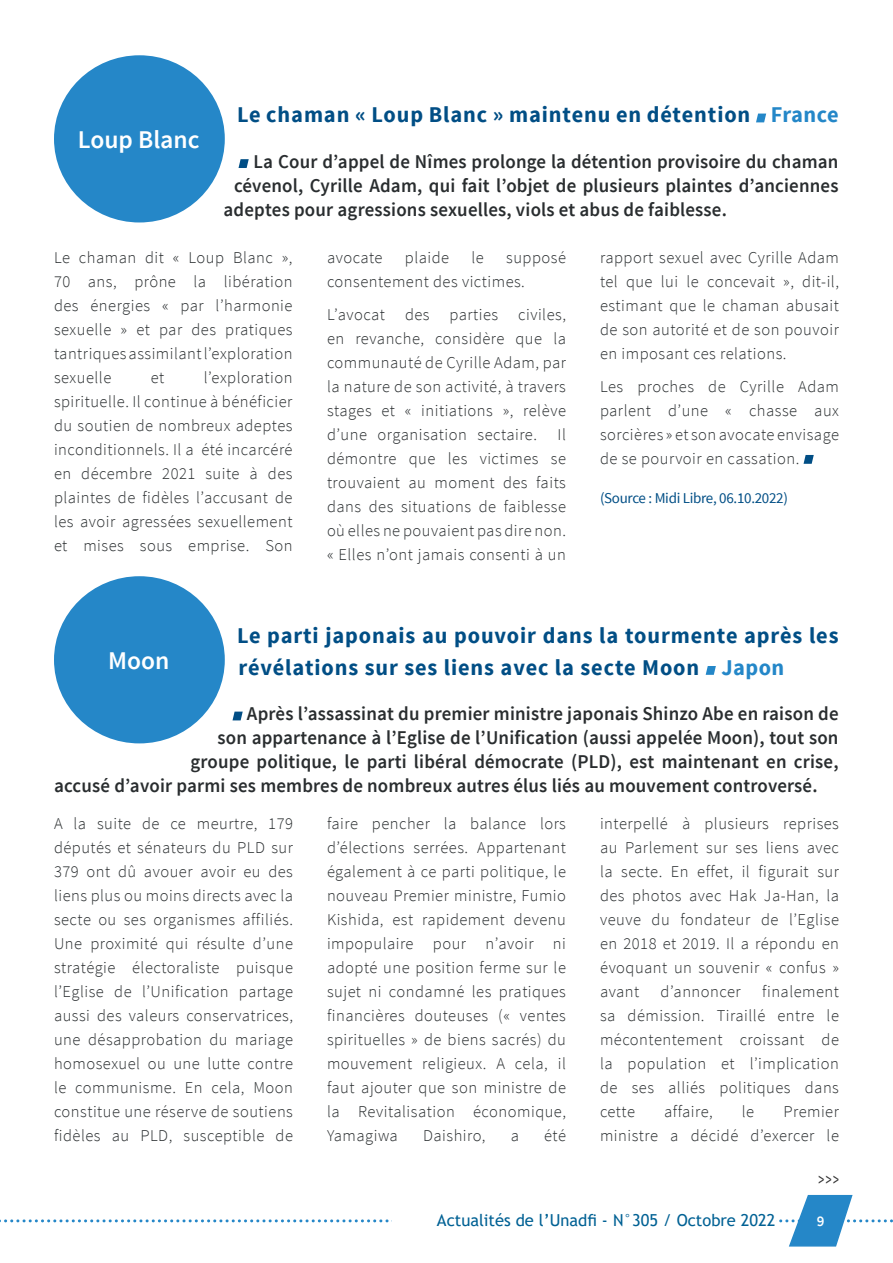
<style>
.page{position:relative;width:893px;height:1263px;background:#fff}
.page>*{position:absolute;margin:0;border:0;box-sizing:border-box;transform-origin:0 0}
.t1{font:600 25.5px "Source Sans Pro";color:#fff}
.t2{font:700 22.5px/31.5px "Source Sans Pro";letter-spacing:.04em;color:#014e85}
.t3{font:600 19.5px "Source Sans Pro";letter-spacing:.01em;color:#292d2f}
.t4{font:19.5px "Source Sans Pro";color:#333;scale:.6 1}
.t5{font:300 16.5px/24px "Source Sans Pro";letter-spacing:.03em;color:#292d2f;text-align:justify}
.t6{font:16.5px "Trebuchet MS";color:#016194}
.t7{font:15px "Source Sans Pro";letter-spacing:-.02em;color:#014e85}
.t8{font:600 15px "Source Sans Pro";color:#fff}
.s1{color:#2487c8}
</style>
<div class="page">
<svg style="left:0;top:1194px;width:893px;height:53px"></svg>
<div style="left:393px;top:1202px;width:383px;height:36px;background:#fff"></div>
<svg style="left:756px;top:114px;width:10px;height:8px"></svg>
<svg style="left:239px;top:159px;width:10px;height:9px"></svg>
<div style="left:54px;top:55px;width:171px;height:167px;background:#2587c8;border-radius:50%"></div>
<svg style="left:803px;top:455px;width:11px;height:9px"></svg>
<svg style="left:706px;top:666px;width:10px;height:9px"></svg>
<svg style="left:233px;top:712px;width:10px;height:8px"></svg>
<div style="left:54px;top:576px;width:171px;height:167px;background:#2587c8;border-radius:50%"></div>
<p class="t1" style="left:78px;top:124px;width:123px">Loup Blanc</p>
<p class="t2" style="left:237px;top:100px;width:603px">Le chaman « Loup Blanc » maintenu en détention <span class="s1">France</span></p>
<p class="t3" style="left:254px;top:149px;width:586px">La Cour d’appel de Nîmes prolonge la détention provisoire du chaman</p>
<p class="t3" style="left:234px;top:173px;width:606px">cévenol, Cyrille Adam, qui fait l’objet de plusieurs plaintes d’anciennes</p>
<p class="t3" style="left:224px;top:197px;width:505px">adeptes pour agressions sexuelles, viols et abus de faiblesse.</p>
<p class="t5" style="left:54px;top:246px;width:240px">Le chaman dit « Loup Blanc », 70 ans, prône la libération des énergies « par l’harmonie sexuelle » et par des pratiques tantriques assimilant l’exploration sexuelle</p>
<p class="t5" style="left:54px;top:366px;width:240px;text-indent:150px">l’exploration spirituelle. Il continue à bénéficier du soutien de nombreux adeptes inconditionnels. Il a été incarcéré en décembre 2021 suite à des plaintes de fidèles l’accusant de les avoir agressées sexuellement et mises sous emprise. Son</p>
<p class="t5" style="left:151px;top:366px;width:15px">et</p>
<p class="t5" style="left:327px;top:246px;width:57px">avocate</p>
<p class="t5" style="left:405px;top:246px;width:46px">plaide</p>
<p class="t5" style="left:471px;top:246px;width:14px">le</p>
<p class="t5" style="left:327px;top:246px;width:240px;text-indent:179px">supposé consentement des victimes.</p>
<p class="t5" style="left:327px;top:302px;width:240px">L’avocat des parties civiles, en revanche, considère que la communauté de Cyrille Adam, par la nature de son activité, à travers stages et « initiations », relève d’une organisation sectaire. Il démontre que les victimes se trouvaient au moment des faits dans des situations de faiblesse où elles ne pouvaient pas dire non. « Elles n’ont jamais consenti à un</p>
<p class="t5" style="left:600px;top:246px;width:240px">rapport sexuel avec Cyrille Adam tel que lui le concevait », dit-il, estimant que le chaman abusait de son autorité et de son pouvoir en imposant ces relations.</p>
<p class="t5" style="left:600px;top:374px;width:240px">Les proches de Cyrille Adam parlent d’une « chasse aux sorcières » et son avocate envisage de se pourvoir en cassation.</p>
<p class="t7" style="left:600px;top:489px;width:189px">(Source : Midi Libre, 06.10.2022)</p>
<p class="t2" style="left:237px;top:621px;width:603px">Le parti japonais au pouvoir dans la tourmente après les révélations sur ses liens avec la secte Moon <span class="s1">Japon</span></p>
<p class="t3" style="left:247px;top:702px;width:593px">Après l’assassinat du premier ministre japonais Shinzo Abe en raison de</p>
<p class="t3" style="left:218px;top:726px;width:623px">son appartenance à l’Eglise de l’Unification (aussi appelée Moon), tout son</p>
<p class="t3" style="left:190px;top:750px;width:650px">groupe politique, le parti libéral démocrate (PLD), est maintenant en crise,</p>
<p class="t3" style="left:54px;top:774px;width:765px">accusé d’avoir parmi ses membres de nombreux autres élus liés au mouvement controversé.</p>
<p class="t1" style="left:108px;top:645px;width:63px">Moon</p>
<p class="t5" style="left:54px;top:811px;width:240px">A la suite de ce meurtre, 179 députés et sénateurs du PLD sur 379 ont dû avouer avoir eu des liens plus ou moins directs avec la secte ou ses organismes affiliés.<br>Une proximité qui résulte d’une stratégie électoraliste puisque l’Eglise de l’Unification partage aussi des valeurs conservatrices, une désapprobation du mariage homosexuel ou une lutte contre le communisme. En cela, Moon constitue une réserve de soutiens fidèles au PLD, susceptible de</p>
<p class="t5" style="left:327px;top:811px;width:240px">faire pencher la balance lors d’élections serrées. Appartenant également à ce parti politique, le nouveau Premier ministre, Fumio Kishida, est rapidement devenu impopulaire pour n’avoir ni adopté une position ferme sur le sujet ni condamné les pratiques financières douteuses (« ventes spirituelles » de biens sacrés) du mouvement religieux. A cela, il faut ajouter que son ministre de la Revitalisation économique, Yamagiwa</p>
<p class="t5" style="left:423px;top:1123px;width:64px">Daishiro,</p>
<p class="t5" style="left:511px;top:1123px;width:10px">a</p>
<p class="t5" style="left:544px;top:1123px;width:23px">été</p>
<p class="t5" style="left:600px;top:811px;width:240px">interpellé à plusieurs reprises au Parlement sur ses liens avec la secte. En effet, il figurait sur des photos avec Hak Ja-Han, la veuve du fondateur de l’Eglise en 2018 et 2019. Il a répondu en évoquant un souvenir « confus » avant</p>
<p class="t5" style="left:600px;top:979px;width:240px;text-indent:162px">finalement sa démission. Tiraillé entre le mécontentement croissant de la population et l’implication de ses alliés politiques dans cette</p>
<p class="t5" style="left:661px;top:979px;width:82px">d’annoncer</p>
<p class="t5" style="left:664px;top:1099px;width:50px">affaire,</p>
<p class="t5" style="left:742px;top:1099px;width:14px">le</p>
<p class="t5" style="left:600px;top:1099px;width:240px;text-align:right">Premier<br>ministre a décidé d’exercer le</p>
<p class="t4" style="left:818px;top:1167px;width:36px">&gt;&gt;&gt;</p>
<p class="t6" style="left:437px;top:1210px;width:340px">Actualités de l’Unadfi - N°305 / Octobre 2022</p>
<p class="t8" style="left:817px;top:1212px;width:9px">9</p>
</div>
